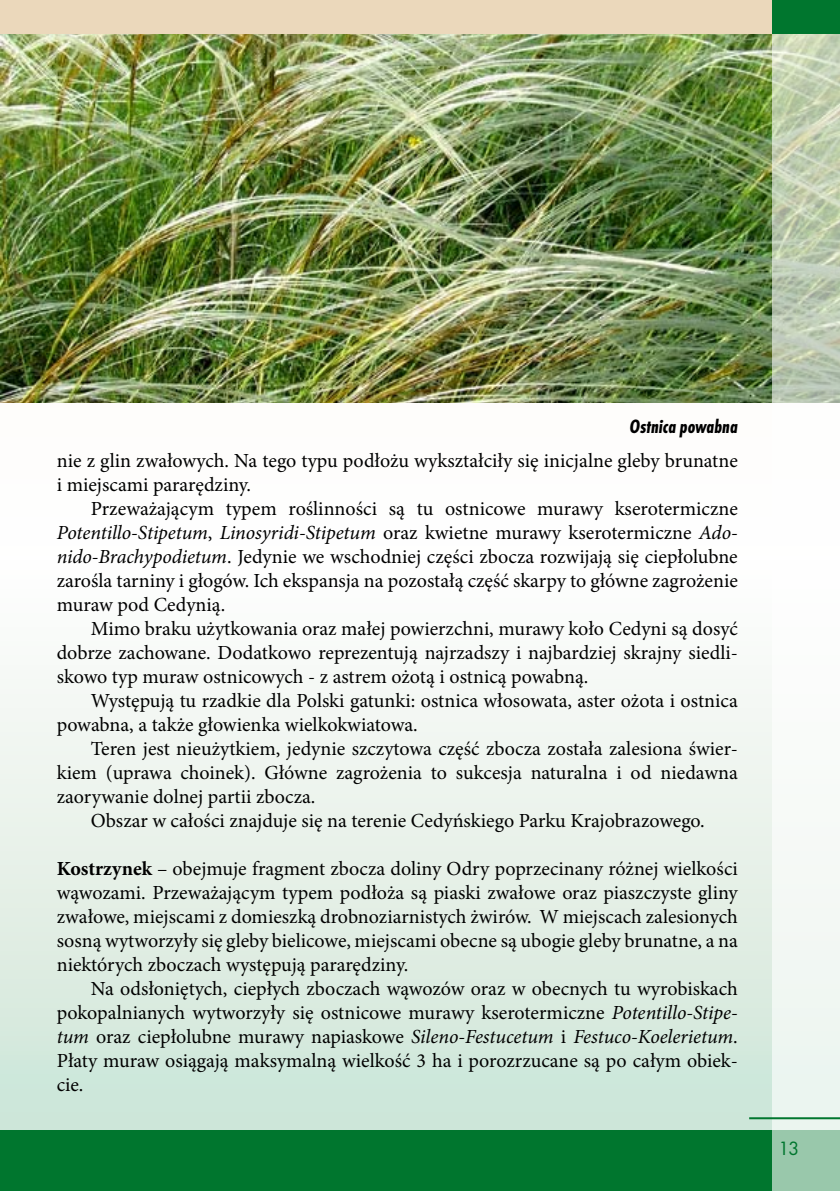
<style>
.page{position:relative;width:840px;height:1191px;background:#fff}
.page>*{position:absolute;margin:0;border:0;box-sizing:border-box;transform-origin:0 0}
.t1{font:20px/24px "Minion Pro";color:#000;text-align:justify}
.t2{font:italic 20px "Futur TEE Bol Con";color:#000}
.t3{font:20px "Futur TEE";color:#00762e}
.s1{font-style:italic}
.s2{font-weight:700}
</style>
<div class="page">
<svg style="left:0;top:694px;width:771px;height:436px"></svg>
<div style="left:0;top:1130px;width:839px;height:61px;background:#00762e"></div>
<img style="left:0;top:34px;width:771px;height:369px">
<svg style="left:771px;top:34px;width:68px;height:1157px"></svg>
<hr style="left:748px;top:1117px;width:91px;height:2px;background:#00762e">
<div style="left:0;top:0;width:839px;height:34px;background:#ebd8bb"></div>
<div style="left:771px;top:0;width:68px;height:34px;background:#00762e"></div>
<p class="t2" style="left:629px;top:415px;width:110px">Ostnica powabna</p>
<p class="t1" style="left:57px;top:448px;width:682px">nie z glin zwałowych. Na tego typu podłożu wykształciły się inicjalne gleby brunatne i miejscami pararędziny.</p>
<p class="t1" style="left:57px;top:496px;width:682px;text-indent:34px">Przeważającym typem roślinności są tu ostnicowe murawy kserotermiczne <span class="s1">Potentillo-Stipetum</span>, <span class="s1">Linosyridi-Stipetum</span> oraz kwietne murawy kserotermiczne <span class="s1">Ado&shy;nido-Brachypodietum</span>. Jedynie we wschodniej części zbocza rozwijają się ciepłolubne zarośla tarniny i głogów. Ich ekspansja na pozostałą część skarpy to główne zagrożenie muraw pod Cedynią.</p>
<p class="t1" style="left:57px;top:616px;width:682px;text-indent:34px">Mimo braku użytkowania oraz małej powierzchni, murawy koło Cedyni są dosyć dobrze zachowane. Dodatkowo reprezentują najrzadszy i najbardziej skrajny siedli&shy;skowo typ muraw ostnicowych - z astrem ożotą i ostnicą powabną.</p>
<p class="t1" style="left:57px;top:688px;width:682px;text-indent:34px">Występują tu rzadkie dla Polski gatunki: ostnica włosowata, aster ożota i ostnica powabna, a także głowienka wielkokwiatowa.</p>
<p class="t1" style="left:91px;top:736px;width:648px">Teren jest nieużytkiem, jedynie szczytowa część zbocza została zalesiona świer-</p>
<p class="t1" style="left:57px;top:760px;width:682px">kiem (uprawa choinek). Główne zagrożenia to sukcesja naturalna i od niedawna</p>
<p class="t1" style="left:57px;top:784px;width:260px">zaorywanie dolnej partii zbocza.</p>
<p class="t1" style="left:91px;top:808px;width:615px">Obszar w całości znajduje się na terenie Cedyńskiego Parku Krajobrazowego.</p>
<p class="t1" style="left:57px;top:856px;width:682px"><span class="s2">Kostrzynek</span> – obejmuje fragment zbocza doliny Odry poprzecinany różnej wielkości wąwozami. Przeważającym typem podłoża są piaski zwałowe oraz piaszczyste gliny zwałowe, miejscami z domieszką drobnoziarnistych żwirów. W miejscach zalesionych sosną wytworzyły się gleby bielicowe, miejscami obecne są ubogie gleby brunatne, a na niektórych zboczach występują pararędziny.</p>
<p class="t1" style="left:57px;top:976px;width:682px;text-indent:34px">Na odsłoniętych, ciepłych zboczach wąwozów oraz w obecnych tu wyrobiskach pokopalnianych wytworzyły się ostnicowe murawy kserotermiczne <span class="s1">Potentillo-Stipe&shy;tum</span> oraz ciepłolubne murawy napiaskowe <span class="s1">Sileno-Festucetum</span> i <span class="s1">Festuco-Koelerietum</span>.<br>Płaty muraw osiągają maksymalną wielkość 3 ha i porozrzucane są po całym obiek&shy;cie.</p>
<p class="t3" style="left:777px;top:1136px;width:10px">13</p>
</div>
